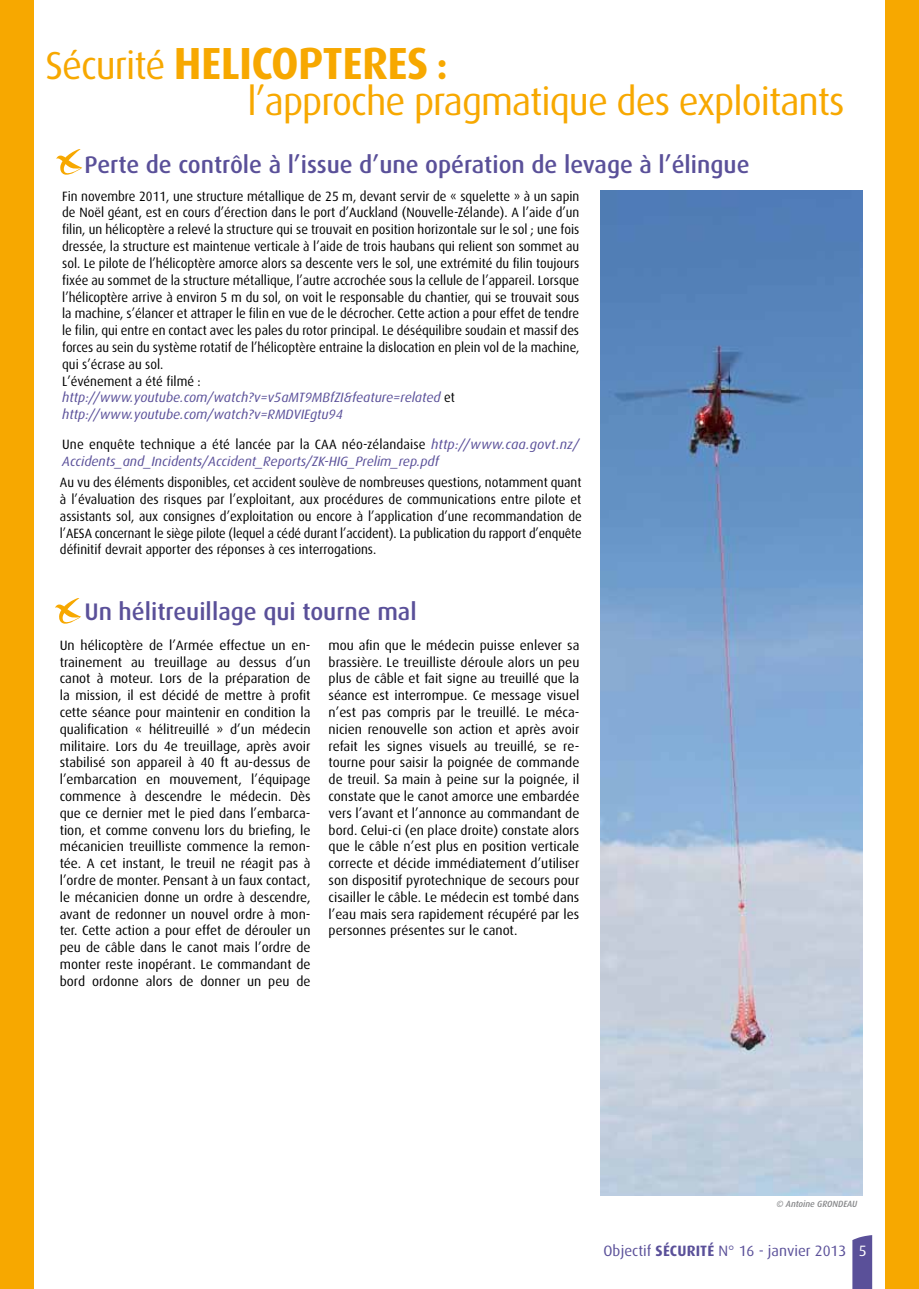
<style>
.page{position:relative;width:919px;height:1289px;background:#fff}
.page>*{position:absolute;margin:0;border:0;box-sizing:border-box;transform-origin:0 0}
.t1{font:700 45px "Dax OT";letter-spacing:-.015em;color:#f7a800}
.t2{font:39px "Dax OT";letter-spacing:-.025em;color:#f7a800}
.t3{font:500 24px "Dax OT";color:#5a5099}
.t4{font:15px "Dax OT";color:#5a5099}
.t5{font:13.5px/16.8px "Dax OT";color:#000;text-align:justify}
.t6{font:13.5px/16.8px "Dax OT";color:#000;scale:.95 1}
.t7{font:italic 13.5px/16.8px "Dax OT";color:#5a5099}
.t8{font:italic 500 9px "Dax OT";color:#87888a;scale:.95 1}
.s1{font-weight:400;font-size:39px}
.s2{font-size:39px}
.s3{font-style:italic;color:#5a5099}
.s4{font-style:normal;color:#000}
.s5{font-weight:700}
.s6{color:#fff}
</style>
<div class="page">
<svg style="left:852px;top:1235px;width:20px;height:53px"></svg>
<div style="left:0;top:0;width:34px;height:1288px;background:#f7a800"></div>
<svg style="left:56px;top:149px;width:26px;height:26px"></svg>
<div style="left:885px;top:0;width:33px;height:1288px;background:#f7a800"></div>
<svg style="left:55px;top:598px;width:26px;height:26px"></svg>
<img style="left:600px;top:190px;width:262px;height:1005px">
<h1 class="t1" style="left:45px;top:38px;width:403px"><span class="s1">Sécurité</span> HELICOPTERES <span class="s2">:</span></h1>
<h2 class="t2" style="left:247px;top:80px;width:598px">l’approche pragmatique des exploitants</h2>
<h3 class="t3" style="left:84px;top:151px;width:666px">Perte de contrôle à l’issue d’une opération de levage à l’élingue</h3>
<p class="t6" style="left:62px;top:188px;width:546px">Fin novembre 2011, une structure métallique de 25 m, devant servir de « squelette » à un sapin de Noël géant, est en cours d’érection dans le port d’Auckland (Nouvelle-Zélande). A l’aide d’un filin, un hélicoptère a relevé la structure qui se trouvait en position horizontale sur le sol ; une fois dressée, la structure est maintenue verticale à l’aide de trois haubans qui relient son sommet au sol. Le pilote de l’hélicoptère amorce alors sa descente vers le sol, une extrémité du filin toujours fixée au sommet de la structure métallique, l’autre accrochée sous la cellule de l’appareil. Lorsque l’hélicoptère arrive à environ 5 m du sol, on voit le responsable du chantier, qui se trouvait sous la machine, s’élancer et attraper le filin en vue de le décrocher. Cette action a pour effet de tendre le filin, qui entre en contact avec les pales du rotor principal. Le déséquilibre soudain et massif des forces au sein du système rotatif de l’hélicoptère entraine la dislocation en plein vol de la machine, qui s’écrase au sol.<br>L’événement a été filmé : <span class="s3">http://www.youtube.com/watch?v=v5aMT9MBfZI&amp;feature=related</span> et <span class="s3">http://www.youtube.com/watch?v=RMDVIEgtu94</span></p>
<p class="t7" style="left:62px;top:436px;width:518px"><span class="s4">Une enquête technique a été lancée par la CAA néo-zélandaise</span> http://www.caa.govt.nz/<br>Accidents_and_Incidents/Accident_Reports/ZK-HIG_Prelim_rep.pdf</p>
<p class="t6" style="left:60px;top:474px;width:551px;text-align:justify">Au vu des éléments disponibles, cet accident soulève de nombreuses questions, notamment quant à l’évaluation des risques par l’exploitant, aux procédures de communications entre pilote et assistants sol, aux consignes d’exploitation ou encore à l’application d’une recommandation de l’AESA concernant le siège pilote (lequel a cédé durant l’accident). La publication du rapport d’enquête définitif devrait apporter des réponses à ces interrogations.</p>
<h3 class="t3" style="left:84px;top:598px;width:334px">Un hélitreuillage qui tourne mal</h3>
<p class="t5" style="left:60px;top:637px;width:252px">Un hélicoptère de l’Armée effectue un en&shy;trainement au treuillage au dessus d’un canot à moteur. Lors de la préparation de la mission, il est décidé de mettre à profit cette séance pour maintenir en condition la qualification « hélitreuillé » d’un médecin militaire. Lors du 4e treuillage, après avoir stabilisé son appareil à 40 ft au-dessus de l’embarcation en mouvement, l’équipage commence à descendre le médecin. Dès que ce dernier met le pied dans l’embarca&shy;tion, et comme convenu lors du briefing, le mécanicien treuilliste commence la remon&shy;tée. A cet instant, le treuil ne réagit pas à l’ordre de monter. Pensant à un faux contact, le mécanicien donne un ordre à descendre, avant de redonner un nouvel ordre à mon&shy;ter. Cette action a pour effet de dérouler un peu de câble dans le canot mais l’ordre de monter reste inopérant. Le commandant de bord ordonne alors de donner un peu de</p>
<p class="t5" style="left:328px;top:636px;width:252px">mou afin que le médecin puisse enlever sa brassière. Le treuilliste déroule alors un peu plus de câble et fait signe au treuillé que la séance est interrompue. Ce message visuel n’est pas compris par le treuillé. Le méca&shy;nicien renouvelle son action et après avoir refait les signes visuels au treuillé, se re&shy;tourne pour saisir la poignée de commande de treuil. Sa main à peine sur la poignée, il constate que le canot amorce une embardée vers l’avant et l’annonce au commandant de bord. Celui-ci (en place droite) constate alors que le câble n’est plus en position verticale correcte et décide immédiatement d’utiliser son dispositif pyrotechnique de secours pour cisailler le câble. Le médecin est tombé dans l’eau mais sera rapidement récupéré par les personnes présentes sur le canot.</p>
<p class="t8" style="left:776px;top:1198px;width:87px">© Antoine GRONDEAU</p>
<p class="t4" style="left:603px;top:1242px;width:265px">Objectif <span class="s5">SÉCURITÉ</span> N° 16 - janvier 2013 <span class="s6">5</span></p>
</div>
